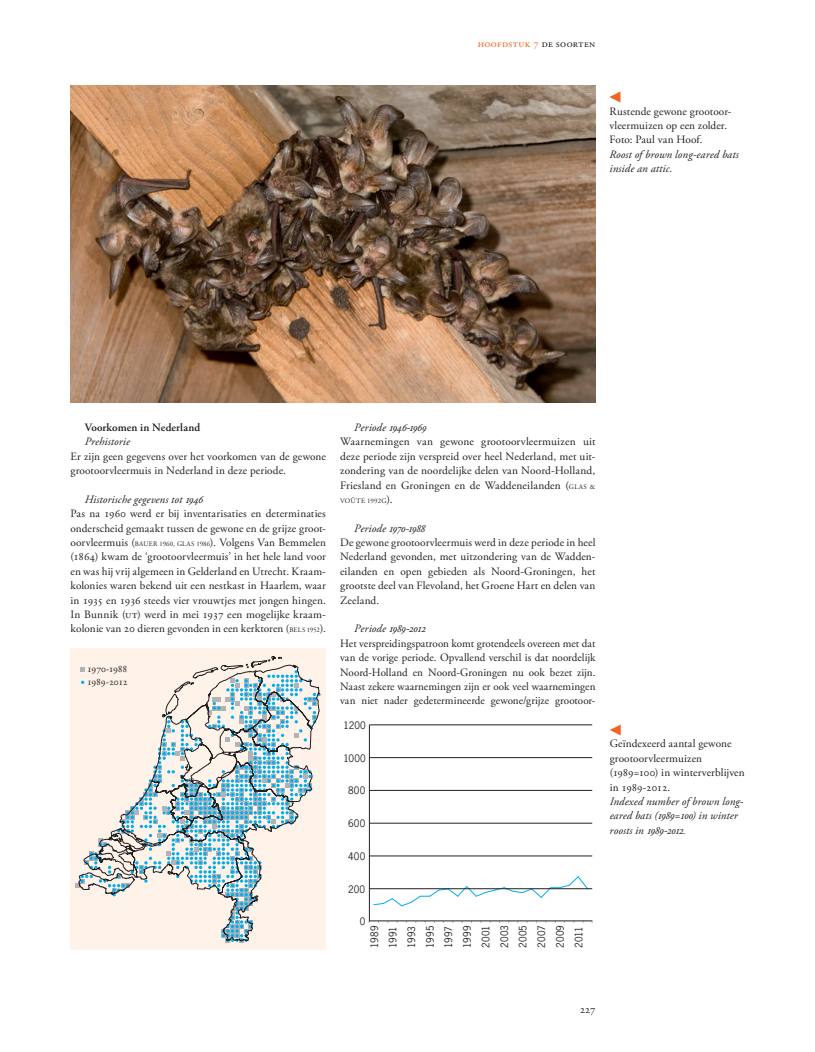
<style>
.page{position:relative;width:815px;height:1052px;background:#fff}
.page>*{position:absolute;margin:0;border:0;box-sizing:border-box;transform-origin:0 0}
.t1{font:11.25px/14.4px "Adobe Garamond Pro";color:#231f20}
.t2{font:italic 11.25px/14.4px "Adobe Garamond Pro";letter-spacing:.01em;color:#231f20}
.t3{font:italic 11.25px "Adobe Garamond Exp";letter-spacing:-.035em;color:#231f20}
.t4{font:600 11.25px "Adobe Garamond Pro";letter-spacing:.005em;color:#231f20}
.t5{font:11.25px "Universal Std Newswith Comm Pi";color:#f36421}
.t6{font:10.62px "Adobe Garamond Pro";letter-spacing:.04em;color:#f36421}
.t7{font:10px/12.5px "Adobe Garamond Pro";letter-spacing:-.025em;color:#231f20}
.t8{font:9.75px/18.5px "News Gothic";letter-spacing:-.005em;color:#231f20;text-align:justify}
.t9{font:6.88px "Adobe Garamond Pro";letter-spacing:.025em;color:#231f20}
.t10{font:4.25px/9.2px "News Gothic";color:#231f20;text-align:justify}
.s1{color:#231f20}
.s2{font-style:italic}
.s3{font-family:"Adobe Garamond Exp";font-style:italic}
.s4{font-size:6.88px}
.s5{font-family:"Adobe Garamond Pro"}
.s6{font-style:inherit}
.s7{font-size:11.25px}
.s8{font-family:"Adobe Garamond Exp"}
</style>
<div class="page">
<img style="left:70px;top:86px;width:525px;height:316px">
<svg style="left:373px;top:876px;width:215px;height:30px"></svg>
<hr style="left:369px;top:724px;width:223px;height:1px;background:#231f20">
<hr style="left:369px;top:757px;width:223px;height:1px;background:#231f20">
<hr style="left:369px;top:790px;width:223px;height:1px;background:#231f20">
<hr style="left:369px;top:823px;width:223px;height:1px;background:#231f20">
<hr style="left:369px;top:855px;width:223px;height:1px;background:#231f20">
<hr style="left:369px;top:888px;width:223px;height:1px;background:#231f20">
<hr style="left:369px;top:920px;width:223px;height:1px;background:#231f20">
<hr style="left:369px;top:725px;width:1px;height:196px;background:#231f20">
<div style="left:70px;top:648px;width:256px;height:301px;background:#fef2e9"></div>
<svg style="left:75px;top:668px;width:245px;height:274px"></svg>
<p class="t6" style="left:477px;top:38px;width:119px">hoofdstuk 7 <span class="s1">de soorten</span></p>
<p class="t5" style="left:609px;top:92px;width:13px">◀</p>
<p class="t1" style="left:609px;top:104px;width:122px">Rustende gewone grootoor&shy;vleermuizen op een zolder.<br>Foto: Paul van Hoof.</p>
<p class="t2" style="left:609px;top:147px;width:130px">Roost of brown long-eared bats inside an attic.</p>
<p class="t4" style="left:85px;top:421px;width:117px">Voorkomen in Nederland</p>
<p class="t2" style="left:85px;top:435px;width:47px">Prehistorie</p>
<p class="t1" style="left:70px;top:449px;width:257px">Er zijn geen gegevens over het voorkomen van de gewone grootoorvleermuis in Nederland in deze periode.</p>
<p class="t1" style="left:70px;top:492px;width:257px;text-indent:14px"><span class="s2">Historische gegevens tot</span> <span class="s3">1946<br></span>Pas na 1960 werd er bij inventarisaties en determinaties onderscheid gemaakt tussen de gewone en de grijze groot&shy;oorvleermuis (<span class="s4">BAUER 1960, GLAS 1986</span>). Volgens Van Bemmelen (1864) kwam de ‘grootoorvleermuis’ in het hele land voor en was hij vrij algemeen in Gelderland en Utrecht. Kraam&shy;kolonies waren bekend uit een nestkast in Haarlem, waar in 1935 en 1936 steeds vier vrouwtjes met jongen hingen.<br>In Bunnik (ut) werd in mei 1937 een mogelijke kraam&shy;kolonie van 20 dieren gevonden in een kerktoren (<span class="s4">BELS 1952</span>).</p>
<p class="t7" style="left:87px;top:663px;width:42px">1970-1988<br>1989-2012</p>
<p class="t3" style="left:354px;top:423px;width:73px"><span class="s5">Periode</span> 1946<span class="s6">-</span>1969</p>
<p class="t1" style="left:340px;top:435px;width:257px;text-align:justify">Waarnemingen van gewone grootoorvleermuizen uit deze periode zijn verspreid over heel Nederland, met uit&shy;zondering van de noordelijke delen van Noord-Holland, Friesland en Groningen en de Waddeneilanden (<span class="s4">GLAS &amp;</span></p>
<p class="t9" style="left:340px;top:496px;width:54px">VOÛTE 1992G<span class="s7">).</span></p>
<p class="t3" style="left:354px;top:523px;width:72px"><span class="s5">Periode</span> 1970<span class="s6">-</span>1988</p>
<p class="t1" style="left:340px;top:536px;width:257px;text-align:justify">De gewone grootoorvleermuis werd in deze periode in heel Nederland gevonden, met uitzondering van de Wadden&shy;eilanden en open gebieden als Noord-Groningen, het grootste deel van Flevoland, het Groene Hart en delen van Zeeland.</p>
<p class="t3" style="left:354px;top:624px;width:73px"><span class="s5">Periode</span> 1989<span class="s6">-</span>2012</p>
<p class="t1" style="left:340px;top:636px;width:257px;text-align:justify">Het verspreidingspatroon komt grotendeels overeen met dat van de vorige periode. Opvallend verschil is dat noordelijk Noord-Holland en Noord-Groningen nu ook bezet zijn.<br>Naast zekere waarnemingen zijn er ook veel waarnemingen van niet nader gedetermineerde gewone/grijze grootoor-</p>
<p class="t8" style="left:343px;top:715px;width:24px">1200</p>
<p class="t8" style="left:343px;top:748px;width:24px">1000</p>
<p class="t8" style="left:348px;top:781px;width:19px">800</p>
<p class="t8" style="left:348px;top:814px;width:19px">600</p>
<p class="t8" style="left:348px;top:846px;width:19px">400</p>
<p class="t8" style="left:348px;top:879px;width:19px">200</p>
<p class="t8" style="left:360px;top:912px;width:7px">0</p>
<p class="t10" style="left:364px;top:923px;width:4px;rotate:-90deg">– – – – – – – – – – – – – – – – – – – – – – – – –</p>
<p class="t8" style="left:364px;top:947px;width:24px;rotate:-90deg">1989<br>1991<br>1993<br>1995<br>1997<br>1999<br>2001<br>2003<br>2005<br>2007<br>2009<br>2011</p>
<p class="t5" style="left:609px;top:724px;width:13px">◀</p>
<p class="t1" style="left:609px;top:737px;width:136px">Geïndexeerd aantal gewone grootoorvleermuizen (1989=100) in winterverblijven in 1989-2012.</p>
<p class="t2" style="left:609px;top:794px;width:135px">Indexed number of brown long&shy;eared bats (<span class="s8">1989</span>=<span class="s8">100</span>) in winter roosts in <span class="s8">1989</span><span class="s8">-</span><span class="s8">2012</span>.</p>
</div>
